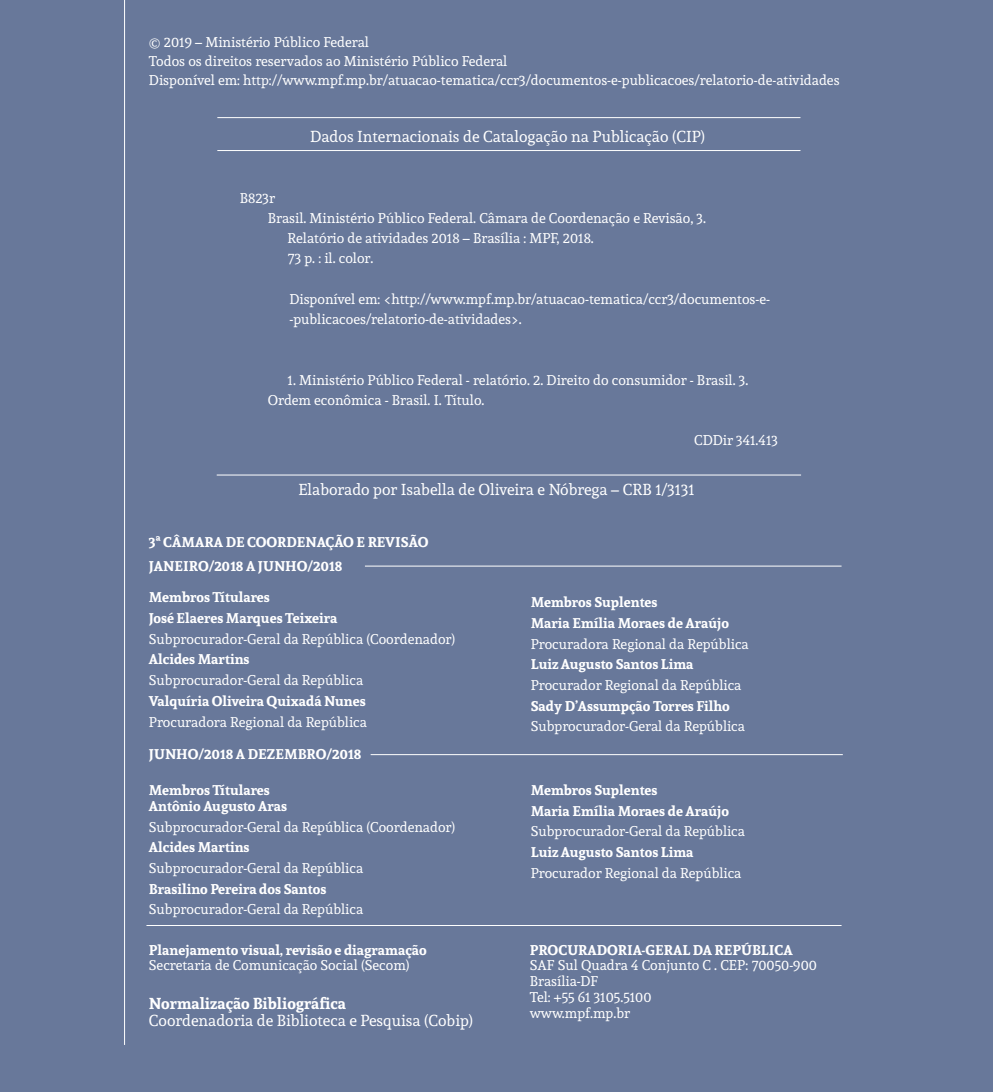
<style>
.page{position:relative;width:993px;height:1092px;background:#fff}
.page>*{position:absolute;margin:0;border:0;box-sizing:border-box;transform-origin:0 0}
.t1{font:15.75px "Andada";color:#fff}
.t2{font:700 15.75px "Andada";color:#fff}
.t3{font:14px/15.8px "Andada";color:#fff}
.t4{font:700 14px/20.7px "Andada";color:#fff}
</style>
<div class="page">
<div style="left:0;top:0;width:992px;height:1091px;background:#68789a"></div>
<hr style="left:124px;top:0;width:1px;height:1044px;background:#fff">
<hr style="left:217px;top:474px;width:583px;height:1px;background:#fff">
<hr style="left:217px;top:150px;width:583px;height:1px;background:#fff">
<hr style="left:217px;top:117px;width:583px;height:1px;background:#fff">
<hr style="left:365px;top:565px;width:476px;height:1px;background:#fff">
<hr style="left:370px;top:754px;width:472px;height:1px;background:#fff">
<hr style="left:146px;top:925px;width:695px;height:1px;background:#fff">
<p class="t3" style="left:149px;top:32px;width:692px;line-height:19.2px">© 2019 – Ministério Público Federal<br>Todos os direitos reservados ao Ministério Público Federal<br>Disponível em: http://www.mpf.mp.br/atuacao-tematica/ccr3/documentos-e-publicacoes/relatorio-de-atividades</p>
<p class="t1" style="left:310px;top:126px;width:396px">Dados Internacionais de Catalogação na Publicação (CIP)</p>
<p class="t3" style="left:240px;top:190px;width:37px">B823r</p>
<p class="t3" style="left:268px;top:210px;width:440px">Brasil. Ministério Público Federal. Câmara de Coordenação e Revisão, 3.</p>
<p class="t3" style="left:287px;top:230px;width:308px">Relatório de atividades 2018 – Brasília : MPF, 2018.</p>
<p class="t3" style="left:287px;top:250px;width:87px">73 p. : il. color.</p>
<p class="t3" style="left:289px;top:288px;width:482px;line-height:20.1px">Disponível em: &lt;http://www.mpf.mp.br/atuacao-tematica/ccr3/documentos-e--publicacoes/relatorio-de-atividades&gt;.</p>
<p class="t3" style="left:268px;top:369px;width:482px;line-height:20.1px;text-indent:20px">1. Ministério Público Federal - relatório. 2. Direito do consumidor - Brasil. 3.<br>Ordem econômica - Brasil. I. Título.</p>
<p class="t3" style="left:694px;top:432px;width:85px">CDDir 341.413</p>
<p class="t1" style="left:298px;top:479px;width:397px">Elaborado por Isabella de Oliveira e Nóbrega – CRB 1/3131</p>
<p class="t4" style="left:149px;top:531px;width:281px">3ª CÂMARA DE COORDENAÇÃO E REVISÃO</p>
<p class="t4" style="left:149px;top:555px;width:195px">JANEIRO/2018 A JUNHO/2018</p>
<p class="t4" style="left:149px;top:586px;width:190px">Membros Títulares<br>José Elaeres Marques Teixeira</p>
<p class="t3" style="left:149px;top:630px;width:308px">Subprocurador-Geral da República (Coordenador)</p>
<p class="t4" style="left:149px;top:648px;width:102px">Alcides Martins</p>
<p class="t3" style="left:149px;top:672px;width:216px">Subprocurador-Geral da República</p>
<p class="t4" style="left:149px;top:690px;width:218px">Valquíria Oliveira Quixadá Nunes</p>
<p class="t3" style="left:149px;top:713px;width:219px">Procuradora Regional da República</p>
<p class="t4" style="left:149px;top:742px;width:214px">JUNHO/2018 A DEZEMBRO/2018</p>
<p class="t4" style="left:149px;top:781px;width:140px;line-height:15.8px">Membros Títulares<br>Antônio Augusto Aras</p>
<p class="t3" style="left:149px;top:818px;width:308px">Subprocurador-Geral da República (Coordenador)</p>
<p class="t4" style="left:149px;top:836px;width:102px">Alcides Martins</p>
<p class="t3" style="left:149px;top:859px;width:216px">Subprocurador-Geral da República</p>
<p class="t4" style="left:149px;top:877px;width:179px">Brasilino Pereira dos Santos</p>
<p class="t3" style="left:149px;top:901px;width:216px">Subprocurador-Geral da República</p>
<p class="t4" style="left:149px;top:938px;width:279px">Planejamento visual, revisão e diagramação</p>
<p class="t3" style="left:149px;top:957px;width:262px">Secretaria de Comunicação Social (Secom)</p>
<p class="t2" style="left:149px;top:992px;width:198px">Normalização Bibliográfica</p>
<p class="t1" style="left:149px;top:1010px;width:325px">Coordenadoria de Biblioteca e Pesquisa (Cobip)</p>
<p class="t4" style="left:530px;top:591px;width:200px">Membros Suplentes<br>Maria Emília Moraes de Araújo</p>
<p class="t3" style="left:530px;top:635px;width:219px">Procuradora Regional da República</p>
<p class="t4" style="left:530px;top:653px;width:164px">Luiz Augusto Santos Lima</p>
<p class="t3" style="left:530px;top:677px;width:212px">Procurador Regional da República</p>
<p class="t4" style="left:530px;top:695px;width:200px">Sady D’Assumpção Torres Filho</p>
<p class="t3" style="left:530px;top:718px;width:216px">Subprocurador-Geral da República</p>
<p class="t4" style="left:530px;top:779px;width:200px">Membros Suplentes<br>Maria Emília Moraes de Araújo</p>
<p class="t3" style="left:530px;top:823px;width:216px">Subprocurador-Geral da República</p>
<p class="t4" style="left:530px;top:841px;width:164px">Luiz Augusto Santos Lima</p>
<p class="t3" style="left:530px;top:864px;width:212px">Procurador Regional da República</p>
<p class="t4" style="left:529px;top:938px;width:264px">PROCURADORIA-GERAL DA REPÚBLICA</p>
<p class="t3" style="left:529px;top:957px;width:288px">SAF Sul Quadra 4 Conjunto C . CEP: 70050-900<br>Brasília-DF<br>Tel: +55 61 3105.5100<br>www.mpf.mp.br</p>
</div>
